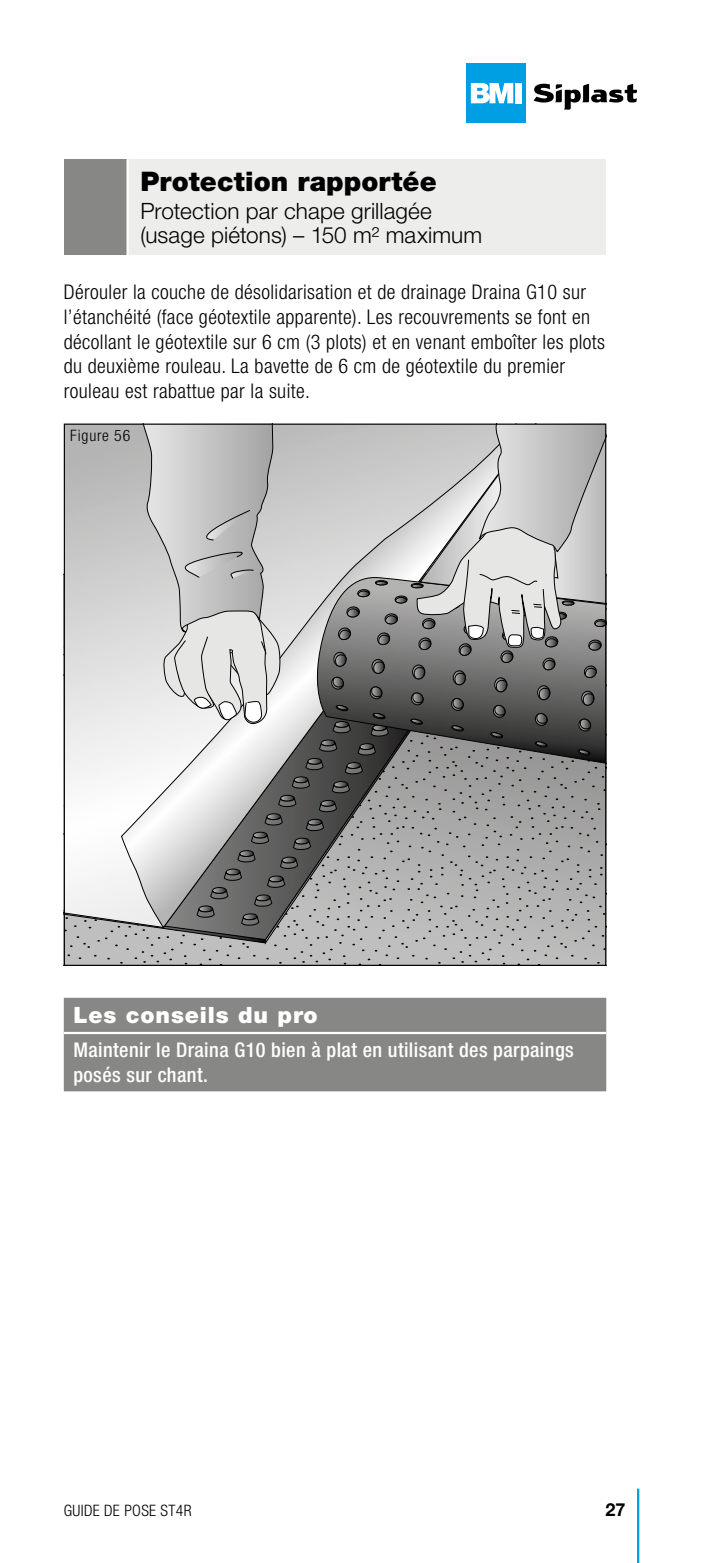
<style>
.page{position:relative;width:702px;height:1563px;background:#fff}
.page>*{position:absolute;margin:0;border:0;box-sizing:border-box;transform-origin:0 0}
.titre_fiche_1{font:900 27px "Helvetica Neue LT Std";letter-spacing:.005em;color:#000}
.sous_titre_fiche_1{font:300 22.5px/24.8px "Helvetica Neue LT Std";letter-spacing:.005em;color:#000}
.titre{font:900 22.5px "Helvetica Neue LT Std";letter-spacing:.04em;color:#fff}
.texte{font:300 condensed 20.25px/24.8px "Helvetica Neue LT Std";letter-spacing:.02em;color:#000}
.texte-2{font:500 condensed 20.25px/24.8px "Helvetica Neue LT Std";letter-spacing:.02em;color:#fff}
.t1{font:700 18px "Helvetica Neue LT Std";color:#000}
.t2{font:300 condensed 15.75px "Helvetica Neue LT Std";letter-spacing:.02em;color:#000}
.t3{font:300 condensed 15.75px "Helvetica Neue LT Std";letter-spacing:.05em;color:#000}
</style>
<div class="page">
<hr style="left:637px;top:1488px;width:2px;height:75px;background:#009ee3">
<svg style="left:533px;top:84px;width:104px;height:26px"></svg>
<div style="left:467px;top:64px;width:59px;height:59px;background:#009ee3"></div>
<svg style="left:471px;top:83px;width:42px;height:20px"></svg>
<div style="left:515px;top:83px;width:6px;height:20px;background:#fff"></div>
<div style="left:64px;top:159px;width:64px;height:96px;background:#878786"></div>
<div style="left:128px;top:159px;width:478px;height:96px;background:#ededec"></div>
<hr style="left:126px;top:159px;width:3px;height:96px;background:#fff">
<svg style="left:66px;top:426px;width:538px;height:538px;background:#b1b1b0"></svg>
<div style="left:64px;top:998px;width:542px;height:93px;background:#878786"></div>
<hr style="left:64px;top:1032px;width:542px;height:2px;background:#fff">
<p class="titre_fiche_1" style="left:140px;top:165px;width:298px">Protection rapportée</p>
<p class="sous_titre_fiche_1" style="left:140px;top:198px;width:343px">Protection par chape grillagée (usage piétons) – 150 m² maximum</p>
<p class="texte" style="left:64px;top:279px;width:542px">Dérouler la couche de désolidarisation et de drainage Draina G10 sur l’étanchéité (face géotextile apparente). Les recouvrements se font en décollant le géotextile sur 6 cm (3 plots) et en venant emboîter les plots du deuxième rouleau. La bavette de 6 cm de géotextile du premier rouleau est rabattue par la suite.</p>
<p class="t3" style="left:70px;top:427px;width:62px">Figure 56</p>
<p class="titre" style="left:73px;top:1002px;width:246px">Les conseils du pro</p>
<p class="texte-2" style="left:73px;top:1037px;width:502px">Maintenir le Draina G10 bien à plat en utilisant des parpaings posés sur chant.</p>
<p class="t2" style="left:64px;top:1501px;width:129px">GUIDE DE POSE ST4R</p>
<p class="t1" style="left:605px;top:1498px;width:22px">27</p>
</div>
